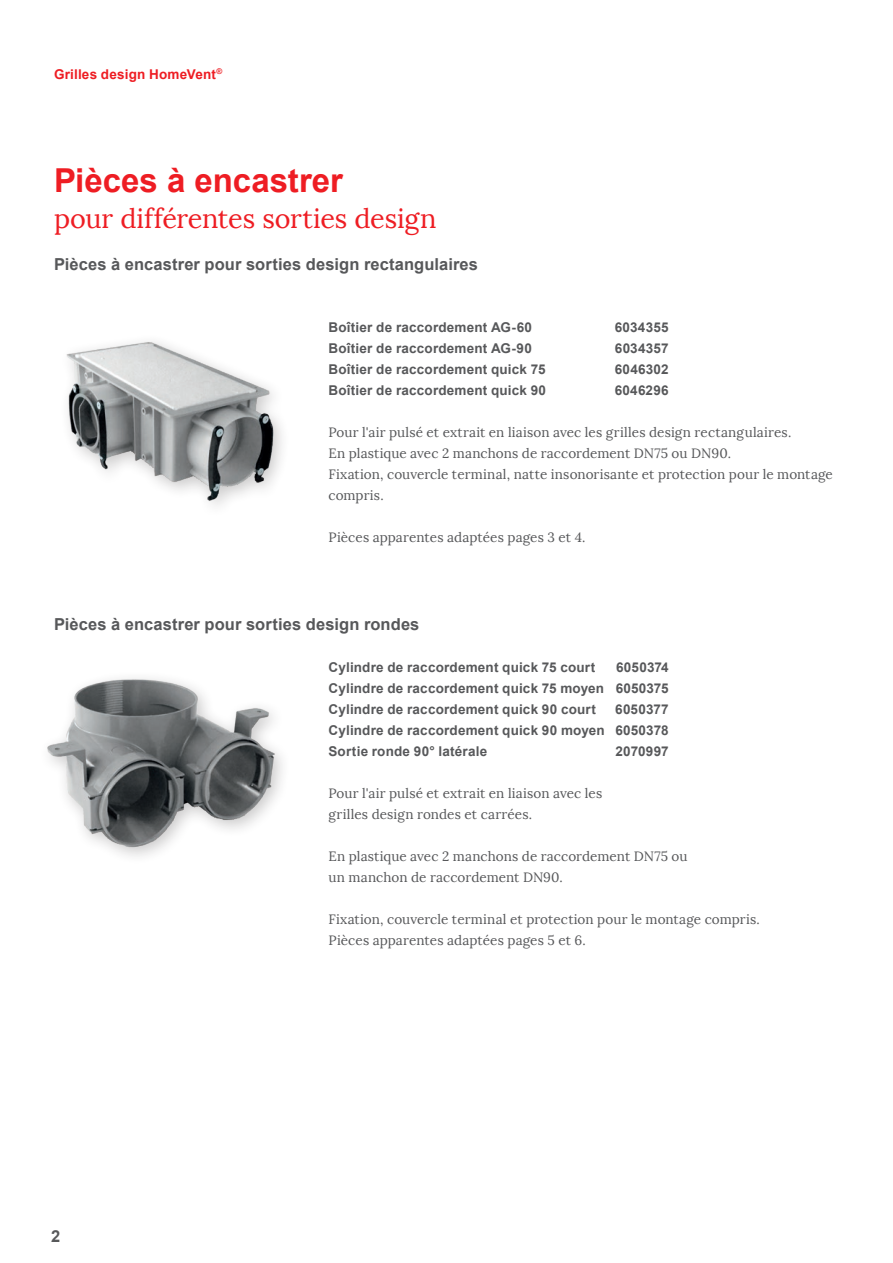
<style>
.page{position:relative;width:893px;height:1263px;background:#fff}
.page>*{position:absolute;margin:0;border:0;box-sizing:border-box;transform-origin:0 0}
.t1{font:700 33px "Arial";color:#ee1d23}
.t2{font:27px "Lora";letter-spacing:-.005em;color:#ee1d23}
.t3{font:700 16.5px "Arial";letter-spacing:.005em;color:#57585a}
.t4{font:13.5px/21px "Lora";letter-spacing:.005em;color:#57585a}
.t5{font:700 13.5px/21px "Arial";letter-spacing:.015em;color:#57585a;text-align:justify}
.t6{font:700 13.5px "Arial";letter-spacing:.015em;color:#ee1d23}
</style>
<div class="page">
<img style="left:47px;top:678px;width:236px;height:179px">
<img style="left:66px;top:341px;width:216px;height:165px">
<p class="t6" style="left:54px;top:64px;width:170px">Grilles design HomeVent<sup>®</sup></p>
<h1 class="t1" style="left:54px;top:157px;width:290px">Pièces à encastrer</h1>
<h2 class="t2" style="left:54px;top:202px;width:384px">pour différentes sorties design</h2>
<p class="t3" style="left:54px;top:253px;width:425px">Pièces à encastrer pour sorties design rectangulaires</p>
<p class="t5" style="left:328px;top:317px;width:205px">Boîtier de raccordement AG-60</p>
<p class="t5" style="left:615px;top:317px;width:55px">6034355</p>
<p class="t5" style="left:328px;top:338px;width:205px">Boîtier de raccordement AG-90</p>
<p class="t5" style="left:615px;top:338px;width:55px">6034357</p>
<p class="t5" style="left:328px;top:359px;width:219px">Boîtier de raccordement quick 75</p>
<p class="t5" style="left:615px;top:359px;width:55px">6046302</p>
<p class="t5" style="left:328px;top:380px;width:219px">Boîtier de raccordement quick 90</p>
<p class="t5" style="left:615px;top:380px;width:56px">6046296</p>
<p class="t4" style="left:328px;top:422px;width:506px">Pour l'air pulsé et extrait en liaison avec les grilles design rectangulaires.<br>En plastique avec 2 manchons de raccordement DN75 ou DN90.<br>Fixation, couvercle terminal, natte insonorisante et protection pour le montage compris.</p>
<p class="t4" style="left:328px;top:527px;width:259px">Pièces apparentes adaptées pages 3 et 4.</p>
<p class="t3" style="left:54px;top:613px;width:367px">Pièces à encastrer pour sorties design rondes</p>
<p class="t5" style="left:328px;top:657px;width:268px">Cylindre de raccordement quick 75 court</p>
<p class="t5" style="left:328px;top:657px;width:342px;text-indent:288px">6050374<br>Cylindre de raccordement quick 75 moyen 6050375<br>Cylindre de raccordement quick 90 court</p>
<p class="t5" style="left:328px;top:699px;width:342px;text-indent:287px">6050377<br>Cylindre de raccordement quick 90 moyen 6050378<br>Sortie ronde 90° latérale</p>
<p class="t5" style="left:616px;top:741px;width:55px">2070997</p>
<p class="t3" style="left:51px;top:1225px;width:11px">2</p>
<p class="t4" style="left:328px;top:783px;width:275px">Pour l'air pulsé et extrait en liaison avec les grilles design rondes et carrées.</p>
<p class="t4" style="left:328px;top:846px;width:361px">En plastique avec 2 manchons de raccordement DN75 ou un manchon de raccordement DN90.</p>
<p class="t4" style="left:328px;top:909px;width:433px">Fixation, couvercle terminal et protection pour le montage compris.<br>Pièces apparentes adaptées pages 5 et 6.</p>
</div>
